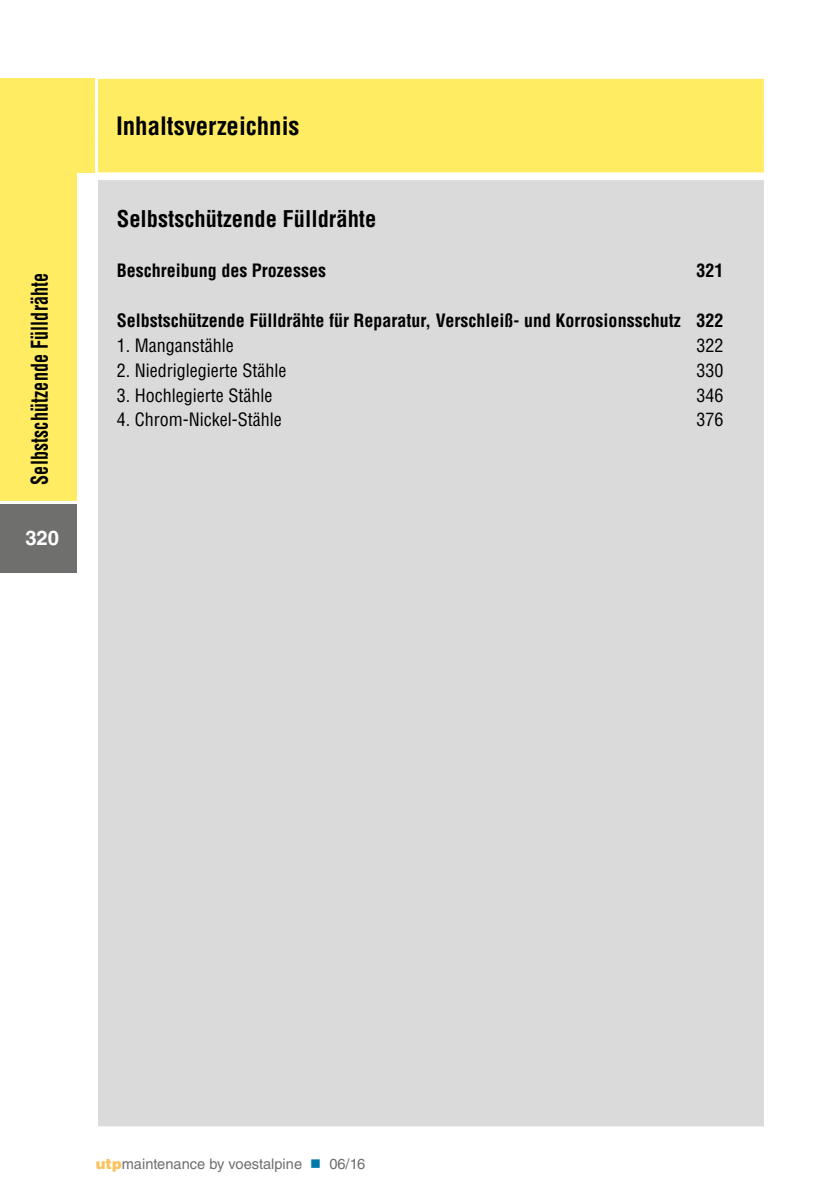
<style>
.page{position:relative;width:830px;height:1193px;background:#fff}
.page>*{position:absolute;margin:0;border:0;box-sizing:border-box;transform-origin:0 0}
.Copy{font:700 condensed 24.75px "Helvetica LT Std";color:#000}
.IVZ_Copy_10pt_12pt_b{font:700 condensed 22.5px "Helvetica LT Std";color:#000}
.Navi-2{font:700 condensed 22.5px "Helvetica LT Std";letter-spacing:.01em;color:#000;scale:.8 1}
.Seitenzahlen{font:700 20.25px "Helvetica LT Std";color:#fff}
.IVZ_Copy_8pt_11pt_bo{font:700 condensed 18px "Helvetica LT Std";color:#000}
.IVZ_Copy_8pt_11pt{font:condensed 18px "Helvetica LT Std";color:#000}
.Kennung{font:14.62px "Helvetica LT Std";color:#6f6f6e}
.s1{font-weight:900;color:#fbc25e}
.s2{color:#0078aa}
</style>
<div class="page">
<div style="left:0;top:79px;width:94px;height:94px;background:#ffec63"></div>
<div style="left:98px;top:79px;width:665px;height:93px;background:#ffec63"></div>
<div style="left:97px;top:179px;width:667px;height:948px;background:#dadada"></div>
<hr style="left:96px;top:178px;width:669px;height:2px;background:#fff">
<hr style="left:96px;top:180px;width:2px;height:946px;background:#fff">
<hr style="left:763px;top:180px;width:2px;height:946px;background:#fff">
<hr style="left:96px;top:1126px;width:669px;height:2px;background:#fff">
<div style="left:0;top:504px;width:77px;height:68px;background:#6f6f6e"></div>
<div style="left:0;top:79px;width:77px;height:422px;background:#ffec63"></div>
<p class="Navi-2" style="left:25px;top:485px;width:267px;rotate:-90deg">Selbstschützende Fülldrähte</p>
<p class="Seitenzahlen" style="left:25px;top:526px;width:35px">320</p>
<p class="Copy" style="left:116px;top:111px;width:185px">Inhaltsverzeichnis</p>
<p class="IVZ_Copy_10pt_12pt_b" style="left:117px;top:204px;width:261px">Selbstschützende Fülldrähte</p>
<p class="IVZ_Copy_8pt_11pt_bo" style="left:117px;top:259px;width:210px">Beschreibung des Prozesses</p>
<p class="IVZ_Copy_8pt_11pt_bo" style="left:696px;top:259px;width:28px">321</p>
<p class="IVZ_Copy_8pt_11pt_bo" style="left:117px;top:309px;width:607px">Selbstschützende Fülldrähte für Reparatur, Verschleiß- und Korrosionsschutz 322</p>
<p class="IVZ_Copy_8pt_11pt" style="left:117px;top:334px;width:118px">1. Manganstähle</p>
<p class="IVZ_Copy_8pt_11pt" style="left:696px;top:334px;width:28px">322</p>
<p class="IVZ_Copy_8pt_11pt" style="left:117px;top:359px;width:171px">2. Niedriglegierte Stähle</p>
<p class="IVZ_Copy_8pt_11pt" style="left:696px;top:359px;width:28px">330</p>
<p class="IVZ_Copy_8pt_11pt" style="left:117px;top:384px;width:157px">3. Hochlegierte Stähle</p>
<p class="IVZ_Copy_8pt_11pt" style="left:696px;top:384px;width:28px">346</p>
<p class="IVZ_Copy_8pt_11pt" style="left:117px;top:408px;width:166px">4. Chrom-Nickel-Stähle</p>
<p class="IVZ_Copy_8pt_11pt" style="left:696px;top:408px;width:28px">376</p>
<p class="Kennung" style="left:96px;top:1155px;width:271px"><span class="s1">utp</span>maintenance by voestalpine <span class="s2">■</span> 06/16</p>
</div>
